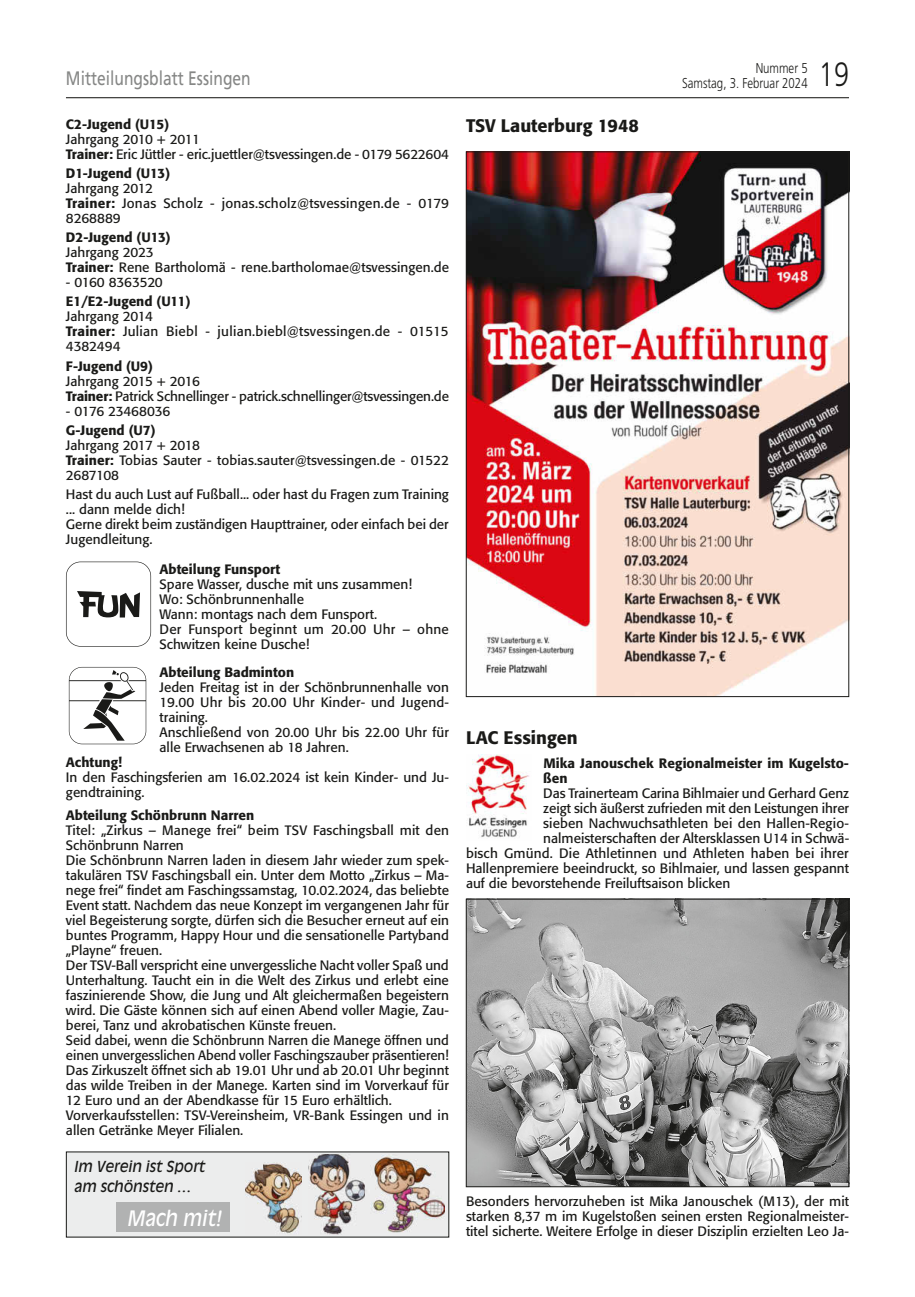
<style>
.page{position:relative;width:915px;height:1297px;background:#fff}
.page>*{position:absolute;margin:0;border:0;box-sizing:border-box;transform-origin:0 0}
.t1{font:300 33.75px "Frutiger";color:#1a1a18;scale:.8 1}
.t2{font:italic 21px "Antique Olive";color:#fff;scale:.9 1}
.t3{font:19.5px "Frutiger";color:#868786;scale:.8 1}
.t4{font:500 18px "Formata";color:#1a1a18}
.t5{font:italic 15px/19.5px "Antique Olive";color:#1a1a18;scale:.95 1}
.t6{font:300 14.25px "Frutiger";color:#1a1a18;scale:.8 1}
.t7{font:13.5px/15px "Formata";color:#1a1a18}
.t8{font:500 13.5px/15px "Formata";color:#1a1a18}
.t9{font:13.5px/15px "Formata";letter-spacing:.02em;color:#1a1a18}
.t10{font:13.5px "Formata";letter-spacing:-.02em;color:#1a1a18}
.s1{font-weight:500}
</style>
<div class="page">
<hr style="left:66px;top:97px;width:782px;height:1px;background:#1a1a18">
<svg style="left:66px;top:562px;width:85px;height:85px"></svg>
<svg style="left:69px;top:667px;width:77px;height:77px"></svg>
<img style="left:468px;top:154px;width:378px;height:541px">
<img style="left:466px;top:755px;width:64px;height:83px">
<img style="left:468px;top:901px;width:378px;height:284px">
<div style="left:466px;top:899px;width:382px;height:288px;border:1px solid #1a1a18"></div>
<div style="left:66px;top:1152px;width:382px;height:85px;background:#eceded"></div>
<img style="left:373px;top:1155px;width:71px;height:77px">
<img style="left:308px;top:1154px;width:58px;height:81px">
<img style="left:245px;top:1162px;width:56px;height:72px">
<div style="left:116px;top:1203px;width:114px;height:29px;background:#b1b2b2"></div>
<p class="t6" style="left:755px;top:60px;width:66px">Nummer 5</p>
<h3 class="t3" style="left:66px;top:66px;width:232px">Mitteilungsblatt Essingen</h3>
<p class="t6" style="left:682px;top:75px;width:158px">Samstag, 3. Februar 2024</p>
<h1 class="t1" style="left:818px;top:55px;width:39px">19</h1>
<p class="t8" style="left:66px;top:116px;width:105px">C2-Jugend (U15)</p>
<p class="t7" style="left:66px;top:131px;width:384px">Jahrgang 2010 + 2011<br><span class="s1">Trainer:</span> Eric Jüttler - eric.juettler@tsvessingen.de - 0179 5622604</p>
<p class="t8" style="left:66px;top:166px;width:106px">D1-Jugend (U13)</p>
<p class="t9" style="left:66px;top:181px;width:384px">Jahrgang 2012<br><span class="s1">Trainer:</span> Jonas Scholz - jonas.scholz@tsvessingen.de - 0179<br>8268889</p>
<p class="t8" style="left:66px;top:230px;width:106px">D2-Jugend (U13)</p>
<p class="t7" style="left:66px;top:245px;width:384px">Jahrgang 2023<br><span class="s1">Trainer:</span> Rene Bartholomä - rene.bartholomae@tsvessingen.de</p>
<p class="t10" style="left:66px;top:274px;width:98px">- 0160 8363520</p>
<p class="t8" style="left:66px;top:294px;width:126px">E1/E2-Jugend (U11)</p>
<p class="t9" style="left:66px;top:309px;width:384px">Jahrgang 2014<br><span class="s1">Trainer:</span> Julian Biebl - julian.biebl@tsvessingen.de - 01515<br>4382494</p>
<p class="t8" style="left:66px;top:358px;width:88px">F-Jugend (U9)</p>
<p class="t7" style="left:66px;top:373px;width:384px">Jahrgang 2015 + 2016<br><span class="s1">Trainer:</span> Patrick Schnellinger - patrick.schnellinger@tsvessingen.de</p>
<p class="t10" style="left:66px;top:403px;width:106px">- 0176 23468036</p>
<p class="t8" style="left:66px;top:423px;width:91px">G-Jugend (U7)</p>
<p class="t7" style="left:66px;top:438px;width:384px">Jahrgang 2017 + 2018<br><span class="s1">Trainer:</span> Tobias Sauter - tobias.sauter@tsvessingen.de - 01522<br>2687108</p>
<p class="t7" style="left:66px;top:487px;width:384px">Hast du auch Lust auf Fußball... oder hast du Fragen zum Training ... dann melde dich!<br>Gerne direkt beim zuständigen Haupttrainer, oder einfach bei der Jugendleitung.</p>
<p class="t8" style="left:159px;top:561px;width:122px">Abteilung Funsport</p>
<p class="t7" style="left:159px;top:576px;width:291px">Spare Wasser, dusche mit uns zusammen!<br>Wo: Schönbrunnenhalle<br>Wann: montags nach dem Funsport.<br>Der Funsport beginnt um 20.00 Uhr – ohne<br>Schwitzen keine Dusche!</p>
<p class="t8" style="left:159px;top:664px;width:136px">Abteilung Badminton</p>
<p class="t7" style="left:159px;top:679px;width:291px">Jeden Freitag ist in der Schönbrunnenhalle von 19.00 Uhr bis 20.00 Uhr Kinder- und Jugend&shy;training.<br>Anschließend von 20.00 Uhr bis 22.00 Uhr für alle Erwachsenen ab 18 Jahren.</p>
<p class="t8" style="left:66px;top:754px;width:57px">Achtung!</p>
<p class="t7" style="left:66px;top:769px;width:384px">In den Faschingsferien am 16.02.2024 ist kein Kinder- und Ju&shy;gendtraining.</p>
<p class="t8" style="left:66px;top:808px;width:190px">Abteilung Schönbrunn Narren</p>
<p class="t7" style="left:66px;top:823px;width:384px">Titel: „Zirkus – Manege frei“ beim TSV Faschingsball mit den Schönbrunn Narren<br>Die Schönbrunn Narren laden in diesem Jahr wieder zum spek&shy;takulären TSV Faschingsball ein. Unter dem Motto „Zirkus – Ma&shy;nege frei“ findet am Faschingssamstag, 10.02.2024, das beliebte Event statt. Nachdem das neue Konzept im vergangenen Jahr für viel Begeisterung sorgte, dürfen sich die Besucher erneut auf ein buntes Programm, Happy Hour und die sensationelle Partyband „Playne“ freuen.<br>Der TSV-Ball verspricht eine unvergessliche Nacht voller Spaß und Unterhaltung. Taucht ein in die Welt des Zirkus und erlebt eine faszinierende Show, die Jung und Alt gleichermaßen begeistern wird. Die Gäste können sich auf einen Abend voller Magie, Zau&shy;berei, Tanz und akrobatischen Künste freuen.<br>Seid dabei, wenn die Schönbrunn Narren die Manege öffnen und einen unvergesslichen Abend voller Faschingszauber präsentieren!<br>Das Zirkuszelt öffnet sich ab 19.01 Uhr und ab 20.01 Uhr beginnt das wilde Treiben in der Manege. Karten sind im Vorverkauf für 12 Euro und an der Abendkasse für 15 Euro erhältlich.<br>Vorverkaufsstellen: TSV-Vereinsheim, VR-Bank Essingen und in allen Getränke Meyer Filialen.</p>
<p class="t5" style="left:74px;top:1157px;width:139px">Im Verein ist Sport am schönsten …</p>
<h2 class="t2" style="left:127px;top:1206px;width:107px">Mach mit!</h2>
<h3 class="t4" style="left:466px;top:115px;width:174px">TSV Lauterburg 1948</h3>
<h3 class="t4" style="left:466px;top:727px;width:113px">LAC Essingen</h3>
<p class="t8" style="left:543px;top:755px;width:307px">Mika Janouschek Regionalmeister im Kugelsto&shy;ßen</p>
<p class="t7" style="left:543px;top:785px;width:307px">Das Trainerteam Carina Bihlmaier und Gerhard Genz</p>
<p class="t7" style="left:543px;top:800px;width:307px">zeigt sich äußerst zufrieden mit den Leistungen ihrer</p>
<p class="t7" style="left:543px;top:815px;width:307px">sieben Nachwuchsathleten bei den Hallen-Regio-</p>
<p class="t7" style="left:543px;top:830px;width:307px">nalmeisterschaften der Altersklassen U14 in Schwä-</p>
<p class="t7" style="left:466px;top:845px;width:384px">bisch Gmünd. Die Athletinnen und Athleten haben bei ihrer</p>
<p class="t7" style="left:466px;top:860px;width:384px">Hallenpremiere beeindruckt, so Bihlmaier, und lassen gespannt</p>
<p class="t7" style="left:466px;top:875px;width:266px">auf die bevorstehende Freiluftsaison blicken</p>
<p class="t7" style="left:466px;top:1194px;width:384px;text-align:justify">Besonders hervorzuheben ist Mika Janouschek (M13), der mit starken 8,37 m im Kugelstoßen seinen ersten Regionalmeister&shy;titel sicherte. Weitere Erfolge in dieser Disziplin erzielten Leo Ja-</p>
</div>
